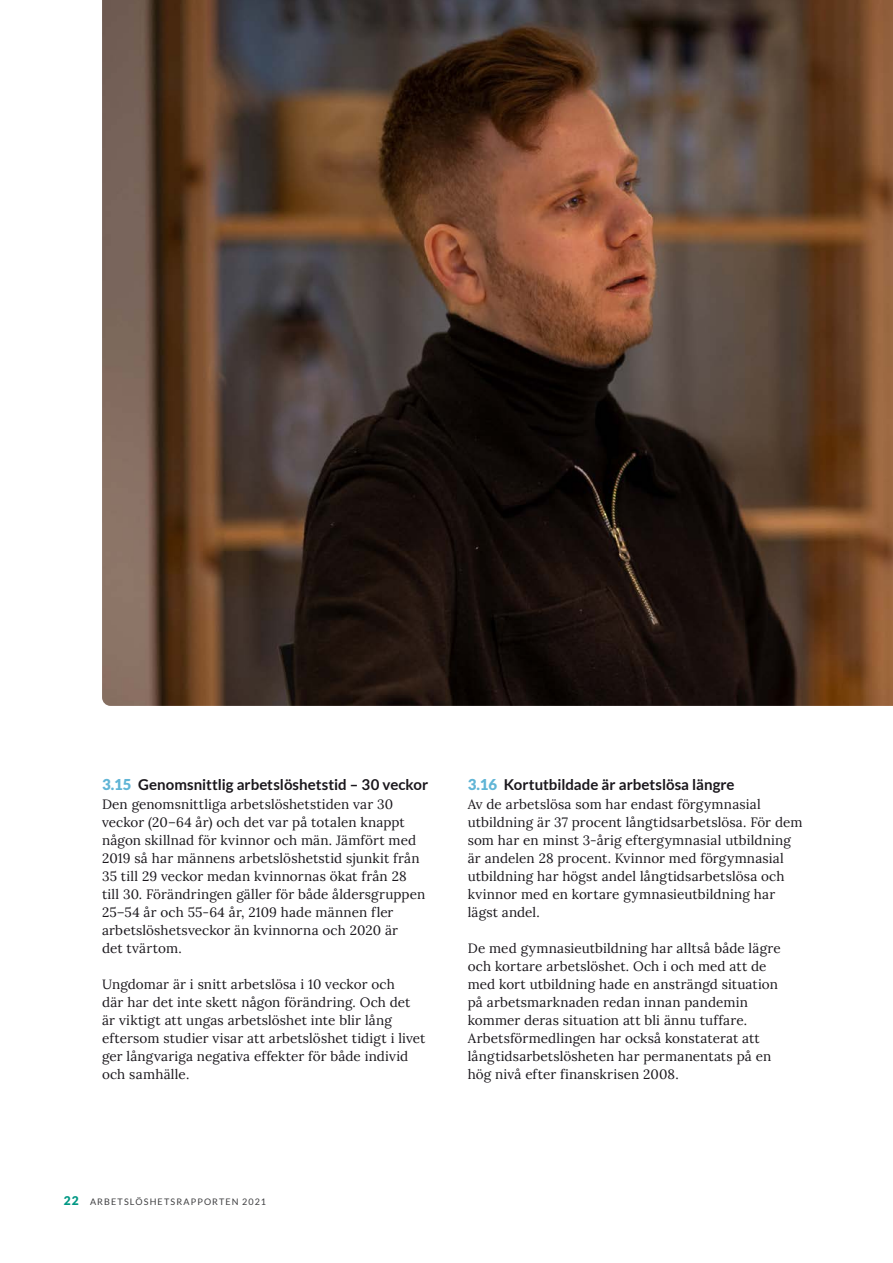
<style>
.page{position:relative;width:893px;height:1263px;background:#fff}
.page>*{position:absolute;margin:0;border:0;box-sizing:border-box;transform-origin:0 0}
.t1{font:700 15px "Lato";color:#1a171c}
.t2{font:13.5px/18px "Lora";letter-spacing:.01em;color:#1a171c}
.t3{font:9px "Lato";letter-spacing:.125em;color:#3e3e40}
.s1{font-weight:900;color:#61b5d6}
.s2{font-weight:900;font-size:12px;color:#009884}
</style>
<div class="page">
<img style="left:102px;top:0;width:791px;height:706px">
<p class="t1" style="left:102px;top:776px;width:328px"><span class="s1">3.15</span> Genomsnittlig arbetslöshetstid – 30 veckor</p>
<p class="t2" style="left:102px;top:794px;width:325px">Den genomsnittliga arbetslöshetstiden var 30 veckor (20–64 år) och det var på totalen knappt någon skillnad för kvinnor och män. Jämfört med 2019 så har männens arbetslöshetstid sjunkit från 35 till 29 veckor medan kvinnornas ökat från 28 till 30. Förändringen gäller för både åldersgruppen 25–54 år och 55-64 år, 2109 hade männen fler arbetslöshetsveckor än kvinnorna och 2020 är<br>det tvärtom.</p>
<p class="t2" style="left:102px;top:974px;width:325px">Ungdomar är i snitt arbetslösa i 10 veckor och<br>där har det inte skett någon förändring. Och det är viktigt att ungas arbetslöshet inte blir lång eftersom studier visar att arbetslöshet tidigt i livet ger långvariga negativa effekter för både individ och samhälle.</p>
<p class="t1" style="left:468px;top:776px;width:268px"><span class="s1">3.16</span> Kortutbildade är arbetslösa längre</p>
<p class="t2" style="left:468px;top:794px;width:336px">Av de arbetslösa som har endast förgymnasial utbildning är 37 procent långtidsarbetslösa. För dem som har en minst 3-årig eftergymnasial utbildning är andelen 28 procent. Kvinnor med förgymnasial utbildning har högst andel långtidsarbetslösa och kvinnor med en kortare gymnasieutbildning har lägst andel.</p>
<p class="t2" style="left:468px;top:938px;width:315px">De med gymnasieutbildning har alltså både lägre och kortare arbetslöshet. Och i och med att de med kort utbildning hade en ansträngd situation på arbetsmarknaden redan innan pandemin kommer deras situation att bli ännu tuffare.<br>Arbetsförmedlingen har också konstaterat att långtidsarbetslösheten har permanentats på en hög nivå efter finanskrisen 2008.</p>
<p class="t3" style="left:64px;top:1197px;width:204px"><span class="s2">22</span> ARBETSLÖSHETSRAPPORTEN 2021</p>
</div>
